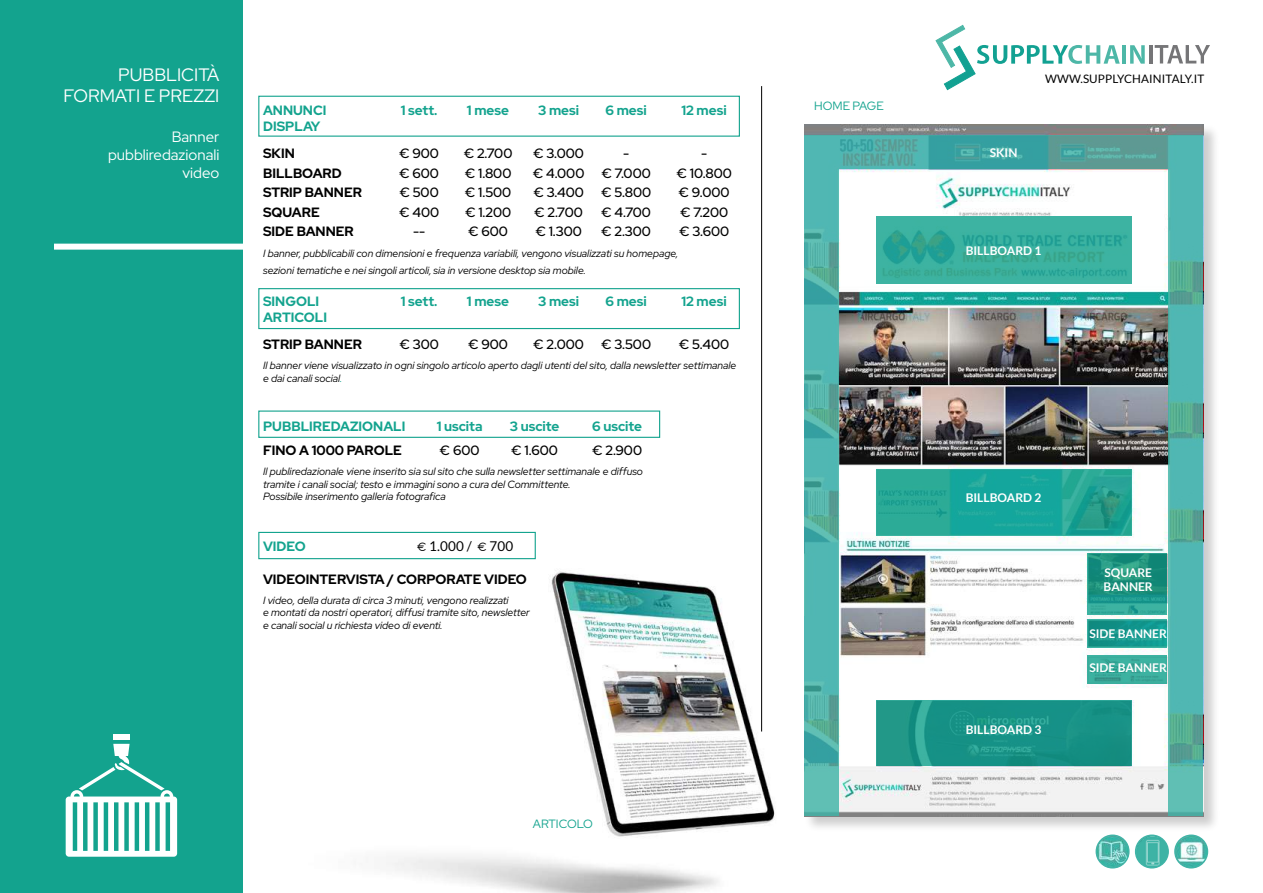
<style>
.page{position:relative;width:1263px;height:893px;background:#fff}
.page>*{position:absolute;margin:0;border:0;box-sizing:border-box;transform-origin:0 0}
.t1{font:18px/21.6px "Red Hat Display";color:#fff;text-align:right}
.t2{font:15px/18px "Red Hat Display";color:#fff;text-align:right}
.t3{font:500 13.5px "Red Hat Display";color:#000}
.t4{font:700 13.5px "Red Hat Display";color:#13a38e}
.t5{font:700 13.5px "Red Hat Display";color:#000}
.t6{font:13.5px "Lato";letter-spacing:.01em;color:#000}
.t7{font:700 12px/14.4px "Lato";color:#fff}
.t8{font:12px "Red Hat Display";color:#13a38e}
.t9{font:11.7px "Lato";letter-spacing:.01em;color:#000}
.t10{font:italic 10.5px/12.6px "Red Hat Display";color:#000}
.s1{color:#13a38e}
.s2{font-family:"Eurofurenceregular"}
</style>
<div class="page">
<div style="left:0;top:0;width:243px;height:893px;background:#13a38e"></div>
<hr style="left:761px;top:86px;width:1px;height:645px;background:#000">
<div style="left:54px;top:244px;width:198px;height:6px;background:#fff"></div>
<img style="left:258px;top:514px;width:517px;height:379px">
<div style="left:258px;top:96px;width:482px;height:41px;border:1px solid #13a38e"></div>
<div style="left:258px;top:288px;width:482px;height:41px;border:1px solid #13a38e"></div>
<div style="left:258px;top:410px;width:402px;height:28px;border:1px solid #13a38e"></div>
<div style="left:258px;top:532px;width:278px;height:27px;border:1px solid #13a38e"></div>
<img style="left:1096px;top:835px;width:33px;height:33px;border-radius:16px">
<div style="left:1095px;top:834px;width:34px;height:34px;border:2px solid #40b4a7;border-radius:50%"></div>
<img style="left:1136px;top:835px;width:32px;height:33px;border-radius:16px">
<div style="left:1135px;top:834px;width:34px;height:34px;border:2px solid #40b4a7;border-radius:50%"></div>
<img style="left:1175px;top:835px;width:32px;height:33px;border-radius:16px">
<div style="left:1174px;top:834px;width:34px;height:34px;border:2px solid #40b4a7;border-radius:50%"></div>
<hr style="left:1122px;top:45px;width:4px;height:19px;background:#4db7a7">
<svg style="left:1130px;top:45px;width:15px;height:19px"></svg>
<hr style="left:1149px;top:45px;width:3px;height:18px;background:#757577">
<svg style="left:1155px;top:45px;width:55px;height:18px"></svg>
<svg style="left:935px;top:25px;width:185px;height:65px"></svg>
<div style="left:66px;top:796px;width:111px;height:61px;background:#fff;border-radius:3px"></div>
<hr style="left:166px;top:802px;width:4px;height:49px;background:#13a38e">
<div style="left:155px;top:802px;width:5px;height:49px;background:#13a38e"></div>
<hr style="left:145px;top:802px;width:4px;height:49px;background:#13a38e">
<hr style="left:135px;top:802px;width:4px;height:49px;background:#13a38e">
<div style="left:124px;top:802px;width:5px;height:49px;background:#13a38e"></div>
<hr style="left:114px;top:802px;width:4px;height:49px;background:#13a38e">
<hr style="left:104px;top:802px;width:4px;height:49px;background:#13a38e">
<div style="left:93px;top:802px;width:5px;height:49px;background:#13a38e"></div>
<div style="left:83px;top:802px;width:5px;height:49px;background:#13a38e"></div>
<hr style="left:73px;top:802px;width:4px;height:49px;background:#13a38e">
<div style="left:113px;top:734px;width:17px;height:6px;background:#fff"></div>
<svg style="left:70px;top:744px;width:103px;height:53px"></svg>
<div style="left:803px;top:123px;width:417px;height:710px;background:#000;opacity:.2"></div>
<img style="left:804px;top:124px;width:399px;height:692px">
<svg style="left:804px;top:135px;width:399px;height:34px"></svg>
<svg style="left:876px;top:217px;width:255px;height:67px;fill:#3cb2a1"></svg>
<svg style="left:876px;top:469px;width:255px;height:66px"></svg>
<svg style="left:876px;top:700px;width:255px;height:66px;fill:#169186"></svg>
<svg style="left:804px;top:169px;width:34px;height:647px;fill:#50b7b3"></svg>
<svg style="left:1169px;top:169px;width:34px;height:647px;fill:#50b7b3"></svg>
<svg style="left:1087px;top:553px;width:80px;height:61px"></svg>
<svg style="left:1087px;top:619px;width:80px;height:29px"></svg>
<svg style="left:1087px;top:655px;width:80px;height:29px;fill:#3baf9f"></svg>
<h1 class="t1" style="left:63px;top:63px;width:157px">PUBBLICITÀ<br>FORMATI E PREZZI</h1>
<h2 class="t2" style="left:108px;top:127px;width:113px">BANNER<br>PUBBLIREDAZIONALI<br>VIDEO</h2>
<p class="t4" style="left:263px;top:101px;width:65px">ANNUNCI</p>
<p class="t4" style="left:401px;top:101px;width:38px">1 sett.</p>
<p class="t4" style="left:467px;top:101px;width:44px">1 mese</p>
<p class="t4" style="left:538px;top:101px;width:43px">3 mesi</p>
<p class="t4" style="left:605px;top:101px;width:43px">6 mesi</p>
<p class="t4" style="left:681px;top:101px;width:47px">12 mesi</p>
<p class="t4" style="left:263px;top:118px;width:59px">DiSPLAY</p>
<p class="t5" style="left:263px;top:145px;width:33px">SKIN</p>
<p class="t3" style="left:399px;top:145px;width:41px">€ 900</p>
<p class="t3" style="left:464px;top:145px;width:50px">€ 2.700</p>
<p class="t3" style="left:533px;top:145px;width:52px">€ 3.000</p>
<p class="t3" style="left:623px;top:145px;width:8px">-</p>
<p class="t3" style="left:701px;top:145px;width:8px">-</p>
<p class="t5" style="left:263px;top:164px;width:80px">BILLBOARD</p>
<p class="t3" style="left:399px;top:164px;width:41px">€ 600</p>
<p class="t3" style="left:465px;top:164px;width:48px">€ 1.800</p>
<p class="t3" style="left:533px;top:164px;width:53px">€ 4.000</p>
<p class="t3" style="left:601px;top:164px;width:51px">€ 7.000</p>
<p class="t3" style="left:676px;top:164px;width:57px">€ 10.800</p>
<p class="t5" style="left:263px;top:184px;width:100px">STRIP BANNER</p>
<p class="t3" style="left:399px;top:184px;width:41px">€ 500</p>
<p class="t3" style="left:465px;top:184px;width:48px">€ 1.500</p>
<p class="t3" style="left:533px;top:184px;width:52px">€ 3.400</p>
<p class="t3" style="left:601px;top:184px;width:52px">€ 5.800</p>
<p class="t3" style="left:678px;top:184px;width:53px">€ 9.000</p>
<p class="t5" style="left:263px;top:203px;width:58px">SQUARE</p>
<p class="t3" style="left:399px;top:203px;width:42px">€ 400</p>
<p class="t3" style="left:465px;top:203px;width:48px">€ 1.200</p>
<p class="t3" style="left:534px;top:203px;width:50px">€ 2.700</p>
<p class="t3" style="left:601px;top:203px;width:51px">€ 4.700</p>
<p class="t3" style="left:680px;top:203px;width:50px">€ 7.200</p>
<p class="t5" style="left:263px;top:223px;width:92px">SIDE BANNER</p>
<p class="t3" style="left:413px;top:223px;width:14px">--</p>
<p class="t3" style="left:468px;top:223px;width:41px">€ 600</p>
<p class="t3" style="left:535px;top:223px;width:48px">€ 1.300</p>
<p class="t3" style="left:601px;top:223px;width:51px">€ 2.300</p>
<p class="t3" style="left:679px;top:223px;width:52px">€ 3.600</p>
<p class="t10" style="left:263px;top:245px;width:417px;line-height:16.2px">I banner, pubblicabili con dimensioni e frequenza variabili, vengono visualizzati su homepage, sezioni tematiche e nei singoli articoli, sia in versione desktop sia mobile.</p>
<p class="t4" style="left:263px;top:292px;width:58px">SINGOLI</p>
<p class="t4" style="left:401px;top:292px;width:38px">1 sett.</p>
<p class="t4" style="left:467px;top:292px;width:44px">1 mese</p>
<p class="t4" style="left:538px;top:292px;width:43px">3 mesi</p>
<p class="t4" style="left:605px;top:292px;width:43px">6 mesi</p>
<p class="t4" style="left:681px;top:292px;width:47px">12 mesi</p>
<p class="t4" style="left:263px;top:308px;width:65px">ARTICOLI</p>
<p class="t5" style="left:263px;top:335px;width:100px">STRIP BANNER</p>
<p class="t3" style="left:399px;top:336px;width:41px">€ 300</p>
<p class="t3" style="left:468px;top:336px;width:41px">€ 900</p>
<p class="t3" style="left:533px;top:336px;width:52px">€ 2.000</p>
<p class="t3" style="left:601px;top:336px;width:51px">€ 3.500</p>
<p class="t3" style="left:679px;top:336px;width:52px">€ 5.400</p>
<p class="t10" style="left:263px;top:359px;width:475px">Il banner viene visualizzato in ogni singolo articolo aperto dagli utenti del sito, dalla newsletter settimanale e dai canali social<span class="s1">.</span></p>
<p class="t4" style="left:263px;top:417px;width:10px">pubblireda</p>
<p class="t4" style="left:350px;top:417px;width:16px">zionali</p>
<p class="t4" style="left:437px;top:417px;width:47px">1 uscita</p>
<p class="t4" style="left:510px;top:417px;width:51px">3 uscite</p>
<p class="t4" style="left:592px;top:417px;width:52px">6 uscite</p>
<p class="t5" style="left:263px;top:441px;width:140px">FINO A 1000 PAROLE</p>
<p class="t3" style="left:440px;top:441px;width:41px">€ 600</p>
<p class="t3" style="left:511px;top:441px;width:48px">€ 1.600</p>
<p class="t3" style="left:592px;top:441px;width:51px">€ 2.900</p>
<p class="t10" style="left:263px;top:465px;width:381px">Il publiredazionale viene inserito sia sul sito che sulla newsletter settimanale e diffuso tramite i canali social; testo e immagini sono a cura del Committente.<br>Possibile inserimento galleria fotografica</p>
<p class="t4" style="left:263px;top:538px;width:18px">video</p>
<p class="t6" style="left:417px;top:539px;width:97px"><span class="s2">€</span> 1.000 / <span class="s2">€</span> 700</p>
<p class="t5" style="left:263px;top:570px;width:265px">VIDEOINTERVISTA / CORPORATE VIDEO</p>
<p class="t10" style="left:263px;top:594px;width:268px">I video, della durata di circa 3 minuti, vengono realizzati<br>e montati da nostri operatori, diffusi tramite sito, newsletter e canali social u richiesta video di eventi.</p>
<p class="t8" style="left:533px;top:816px;width:62px">ARTICOLO</p>
<p class="t8" style="left:814px;top:98px;width:71px">HOME PAGE</p>
<p class="t7" style="left:990px;top:146px;width:29px">SKIN</p>
<p class="t9" style="left:1045px;top:72px;width:161px">WWW.SUPPLYCHAINITALY.IT</p>
<p class="t7" style="left:966px;top:243px;width:77px">BILLBOARD 1</p>
<p class="t7" style="left:966px;top:491px;width:77px">BILLBOARD 2</p>
<p class="t7" style="left:966px;top:722px;width:77px">BILLBOARD 3</p>
<p class="t7" style="left:1103px;top:565px;width:51px">SQUARE<br>BANNER</p>
<p class="t7" style="left:1089px;top:626px;width:79px">SIDE BANNER</p>
<p class="t7" style="left:1089px;top:660px;width:79px">SIDE BANNER</p>
</div>
